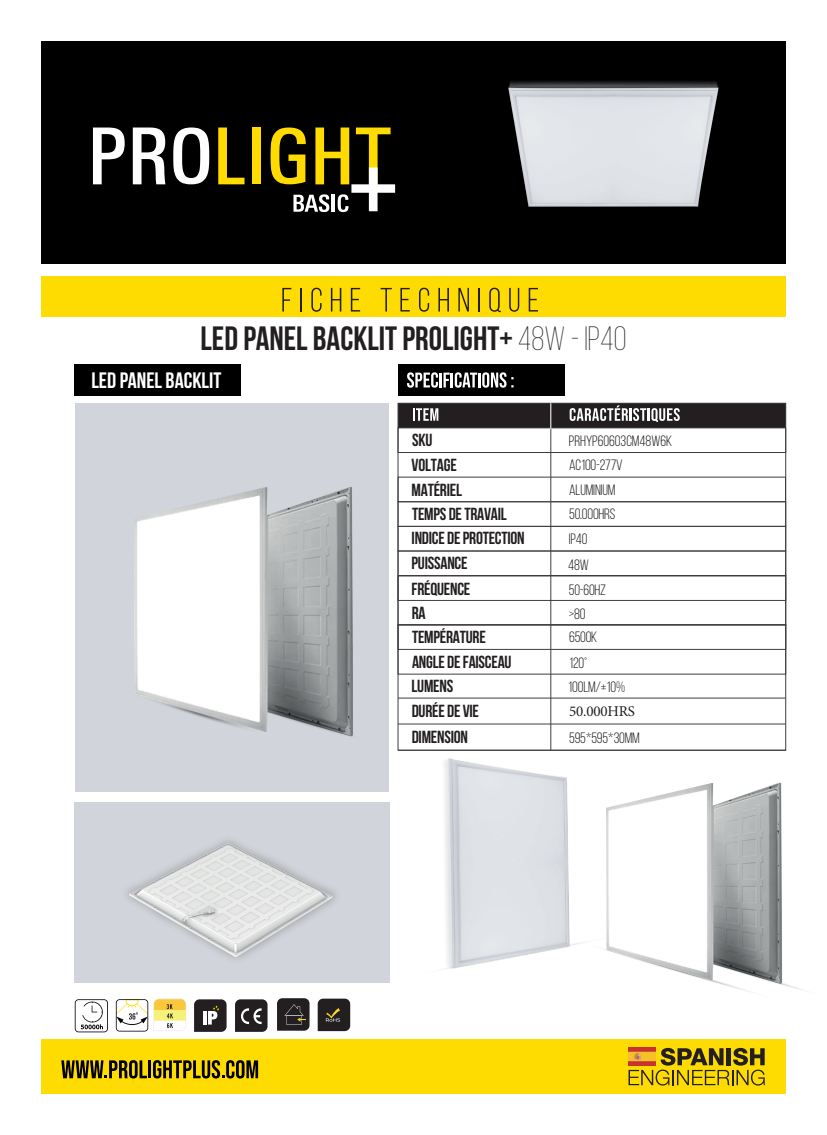
<style>
.page{position:relative;width:827px;height:1135px;background:#fff}
.page>*{position:absolute;margin:0;border:0;box-sizing:border-box;transform-origin:0 0}
.t1{font:700 33.75px "Bebas Neue";color:#231f20}
.t2{font:700 22.25px "Bebas Neue";color:#fff}
.t3{font:700 17.5px/24.5px "Bebas Neue";letter-spacing:-.015em;color:#231f20}
.t4{font:15px/24.4px "Bebas Neue";letter-spacing:-.015em;color:#231f20}
.t5{font:15px "Minion Pro";letter-spacing:-.015em;color:#231f20}
.s1{font-weight:300}
</style>
<div class="page">
<div style="left:41px;top:41px;width:744px;height:222px;background:#000001"></div>
<div style="left:41px;top:276px;width:744px;height:40px;background:#ffdc01"></div>
<svg style="left:282px;top:288px;width:9px;height:23px"></svg>
<hr style="left:300px;top:288px;width:2px;height:23px;background:#231f20">
<svg style="left:311px;top:288px;width:10px;height:24px"></svg>
<svg style="left:331px;top:288px;width:10px;height:23px"></svg>
<svg style="left:351px;top:288px;width:9px;height:23px"></svg>
<svg style="left:380px;top:288px;width:12px;height:23px"></svg>
<svg style="left:400px;top:288px;width:10px;height:23px"></svg>
<svg style="left:419px;top:288px;width:10px;height:24px"></svg>
<svg style="left:438px;top:288px;width:11px;height:23px"></svg>
<svg style="left:458px;top:288px;width:11px;height:23px"></svg>
<hr style="left:478px;top:288px;width:2px;height:23px;background:#231f20">
<svg style="left:489px;top:302px;width:12px;height:10px"></svg>
<svg style="left:509px;top:302px;width:10px;height:10px"></svg>
<svg style="left:528px;top:302px;width:10px;height:9px"></svg>
<svg style="left:93px;top:128px;width:32px;height:56px"></svg>
<svg style="left:133px;top:128px;width:32px;height:56px"></svg>
<svg style="left:173px;top:128px;width:36px;height:56px"></svg>
<svg style="left:218px;top:128px;width:26px;height:56px"></svg>
<div style="left:252px;top:128px;width:8px;height:56px;background:#ffdb00"></div>
<div style="left:398px;top:365px;width:166px;height:31px;background:#000001"></div>
<svg style="left:407px;top:372px;width:106px;height:16px"></svg>
<div style="left:75px;top:365px;width:166px;height:31px;background:#000001"></div>
<div style="left:398px;top:403px;width:387px;height:25px;background:#231f20"></div>
<div style="left:398px;top:526px;width:388px;height:25px;border:1px solid #3e3e3f"></div>
<div style="left:398px;top:551px;width:388px;height:25px;border:1px solid #3e3e3f"></div>
<div style="left:398px;top:428px;width:388px;height:25px;border:1px solid #3e3e3f"></div>
<div style="left:398px;top:477px;width:387px;height:25px;border:1px solid #3e3e3f"></div>
<div style="left:398px;top:575px;width:388px;height:50px;border:1px solid #3e3e3f"></div>
<hr style="left:398px;top:698px;width:387px;height:1px;background:#3e3e3f">
<hr style="left:398px;top:724px;width:387px;height:1px;background:#3e3e3f">
<div style="left:398px;top:576px;width:388px;height:25px;border:1px solid #3e3e3f"></div>
<div style="left:398px;top:625px;width:388px;height:24px;border:1px solid #3e3e3f"></div>
<svg style="left:413px;top:408px;width:25px;height:13px"></svg>
<svg style="left:569px;top:405px;width:110px;height:17px"></svg>
<hr style="left:550px;top:403px;width:1px;height:347px;background:#3e3e3f">
<svg style="left:550px;top:403px;width:1px;height:26px"></svg>
<div style="left:41px;top:1039px;width:744px;height:55px;background:#ffdc01"></div>
<svg style="left:628px;top:1048px;width:136px;height:37px"></svg>
<svg style="left:61px;top:1060px;width:86px;height:18px"></svg>
<hr style="left:148px;top:1060px;width:3px;height:18px;background:#000001">
<svg style="left:153px;top:1060px;width:105px;height:18px"></svg>
<svg style="left:75px;top:999px;width:33px;height:33px"></svg>
<svg style="left:116px;top:999px;width:32px;height:32px"></svg>
<svg style="left:277px;top:998px;width:32px;height:33px"></svg>
<svg style="left:318px;top:999px;width:32px;height:32px"></svg>
<svg style="left:154px;top:998px;width:32px;height:33px"></svg>
<svg style="left:235px;top:999px;width:32px;height:33px"></svg>
<svg style="left:194px;top:999px;width:32px;height:33px"></svg>
<div style="left:75px;top:802px;width:315px;height:180px;background:#d1d4da"></div>
<div style="left:75px;top:403px;width:313px;height:388px;background:#d1d4da"></div>
<svg style="left:270px;top:128px;width:125px;height:84px"></svg>
<img style="left:461px;top:81px;width:304px;height:221px">
<img style="left:370px;top:706px;width:297px;height:277px">
<img style="left:134px;top:440px;width:289px;height:350px">
<img style="left:557px;top:746px;width:245px;height:246px">
<img style="left:109px;top:840px;width:240px;height:143px">
<h1 class="t1" style="left:200px;top:320px;width:427px">LED PANEL BACKLIT PROLIGHT+ <span class="s1">48w - ip40</span></h1>
<p class="t2" style="left:91px;top:368px;width:131px">LED PANEL BACKLIT</p>
<p class="t3" style="left:411px;top:428px;width:52px">SKU<br>VOLTAGE<br>MATÉRIEL</p>
<p class="t4" style="left:569px;top:429px;width:105px">PRHYP60603CM48W6K<br>AC100-277V<br>ALUMINIUM</p>
<p class="t3" style="left:412px;top:501px;width:96px">TEMPS DE TRAVAIL</p>
<p class="t4" style="left:569px;top:502px;width:48px">50.000HRS</p>
<p class="t3" style="left:411px;top:525px;width:115px;line-height:25.4px">INDICE DE PROTECTION<br>PUISSANCE<br>FRÉQUENCE</p>
<p class="t3" style="left:411px;top:600px;width:101px">RA<br>TEMPÉRATURE<br>ANGLE DE FAISCEAU<br>LUMENS</p>
<p class="t4" style="left:569px;top:527px;width:20px">IP40</p>
<p class="t4" style="left:568px;top:552px;width:22px">48W</p>
<p class="t4" style="left:569px;top:578px;width:39px;line-height:23.9px">50-60HZ &gt;80</p>
<p class="t4" style="left:569px;top:625px;width:30px">6500K</p>
<p class="t4" style="left:568px;top:651px;width:58px;line-height:24px">120°<br>100LM/±10%</p>
<p class="t3" style="left:412px;top:698px;width:69px">DURÉE DE VIE</p>
<p class="t5" style="left:569px;top:701px;width:67px">50.000HRS</p>
<p class="t3" style="left:412px;top:725px;width:58px">DIMENSION</p>
<p class="t4" style="left:569px;top:726px;width:72px">595*595*30MM</p>
</div>
